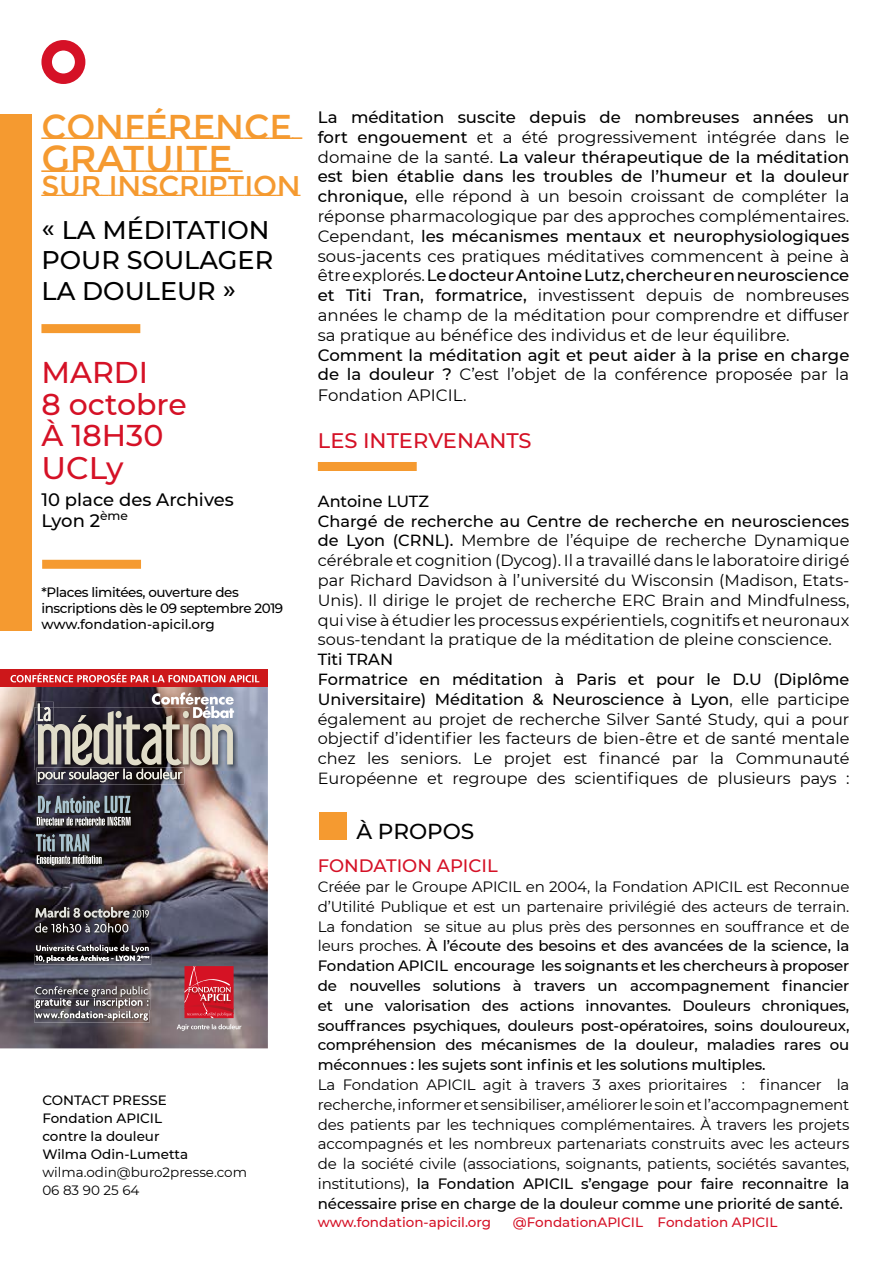
<style>
.page{position:relative;width:893px;height:1263px;background:#fff}
.page>*{position:absolute;margin:0;border:0;box-sizing:border-box;transform-origin:0 0}
.t1{font:37.35px "Montserrat Subrayada";color:#f59a30}
.t2{font:34.5px "Montserrat Subrayada";color:#f59a30}
.t3{font:500 31.2px "Montserrat";color:#d51126}
.t4{font:500 30px/31.5px "Montserrat";color:#d51126}
.t5{font:28.5px "Montserrat Subrayada";letter-spacing:-.01em;color:#f59a30}
.t6{font:500 25.5px/30.6px "Montserrat";color:#000}
.t7{font:500 21.6px "Montserrat";color:#000}
.t8{font:500 21px "Montserrat";color:#d51126}
.t9{font:500 18px/21px "Montserrat";color:#000}
.t10{font:500 18px "Montserrat";color:#d51126}
.t11{font:16.5px/19.8px "Montserrat";color:#000;text-align:justify}
.t12{font:500 16.5px/20.4px "Montserrat";color:#000;text-align:justify}
.t13{font:16.2px/19.8px "Montserrat";color:#000}
.t14{font:500 15px/19.8px "Montserrat";letter-spacing:-.01em;color:#000;text-align:justify}
.t15{font:15px/19.8px "Montserrat";letter-spacing:-.01em;color:#000;text-align:justify}
.t16{font:500 13.5px/16.2px "Montserrat";letter-spacing:-.03em;color:#000}
.t17{font:500 13.5px/18px "Montserrat";letter-spacing:-.01em;color:#000}
.t18{font:500 13.5px "Montserrat";color:#d51126}
.t19{font:13.5px/18px "Montserrat";color:#000}
.s1{font-weight:500}
.s2{font-weight:400}
</style>
<div class="page">
<div style="left:318px;top:462px;width:99px;height:9px;background:#f59a30"></div>
<div style="left:0;top:114px;width:32px;height:516px;background:#f59a30"></div>
<div style="left:41px;top:40px;width:44px;height:44px;border:10px solid #d51126;border-radius:50%"></div>
<div style="left:42px;top:560px;width:99px;height:9px;background:#f59a30"></div>
<img style="left:0;top:686px;width:268px;height:362px">
<div style="left:0;top:669px;width:268px;height:17px;background:#cd171a"></div>
<svg style="left:10px;top:673px;width:249px;height:9px"></svg>
<img style="left:34px;top:985px;width:116px;height:37px">
<svg style="left:35px;top:986px;width:113px;height:35px;background:#767074"></svg>
<img style="left:35px;top:944px;width:116px;height:20px">
<svg style="left:36px;top:944px;width:113px;height:19px;background:#5d5b5e"></svg>
<img style="left:35px;top:853px;width:68px;height:14px">
<img style="left:35px;top:833px;width:56px;height:20px">
<svg style="left:36px;top:834px;width:66px;height:31px;background:#63686d"></svg>
<img style="left:35px;top:816px;width:97px;height:11px">
<img style="left:37px;top:795px;width:95px;height:20px">
<svg style="left:37px;top:796px;width:94px;height:30px;background:#6b7177"></svg>
<img style="left:34px;top:922px;width:96px;height:12px">
<img style="left:34px;top:906px;width:117px;height:13px">
<svg style="left:35px;top:907px;width:114px;height:25px;background:#595558"></svg>
<svg style="left:177px;top:1024px;width:64px;height:7px"></svg>
<svg style="left:184px;top:966px;width:50px;height:52px;background:#d22f3d"></svg>
<img style="left:37px;top:770px;width:147px;height:14px">
<img style="left:34px;top:707px;width:204px;height:63px">
<svg style="left:38px;top:692px;width:196px;height:90px;background:#787171"></svg>
<div style="left:319px;top:812px;width:27px;height:28px;background:#f59a30"></div>
<div style="left:41px;top:324px;width:99px;height:9px;background:#f59a30"></div>
<h2 class="t2" style="left:41px;top:107px;width:252px">CONFÉRENCE</h2>
<h1 class="t1" style="left:41px;top:137px;width:193px">GRATUITE</h1>
<h3 class="t5" style="left:41px;top:169px;width:261px">SUR INSCRIPTION</h3>
<h3 class="t6" style="left:41px;top:213px;width:233px">« LA MÉDITATION<br>POUR SOULAGER<br>LA DOULEUR »</h3>
<h3 class="t4" style="left:41px;top:355px;width:147px">MARDI<br>8 octobre<br>À 18H30</h3>
<h3 class="t3" style="left:41px;top:446px;width:84px">UCLy</h3>
<p class="t9" style="left:41px;top:488px;width:194px">10 place des Archives<br>Lyon 2<sup>ème</sup></p>
<p class="t16" style="left:41px;top:583px;width:243px">*Places limitées, ouverture des inscriptions dès le 09 septembre 2019 www.fondation-apicil.org</p>
<p class="t17" style="left:42px;top:1091px;width:147px">CONTACT PRESSE<br>Fondation APICIL contre la douleur<br>Wilma Odin-Lumetta</p>
<p class="t19" style="left:42px;top:1163px;width:206px">wilma.odin@buro2presse.com<br>06 83 90 25 64</p>
<p class="t11" style="left:318px;top:107px;width:533px"><span class="s1">La méditation suscite depuis de nombreuses années un fort engouement</span> et a été progressivement intégrée dans le domaine de la santé. <span class="s1">La valeur thérapeutique de la méditation est bien établie dans les troubles de l’humeur et la douleur chronique,</span> elle répond à un besoin croissant de compléter la réponse pharmacologique par des approches complémentaires.<br>Cependant, <span class="s1">les mécanismes mentaux et neurophysiologiques </span>sous-jacents ces pratiques méditatives commencent à peine à être explorés. <span class="s1">Le docteur Antoine Lutz, chercheur en neuroscience et Titi Tran, formatrice,</span> investissent depuis de nombreuses années le champ de la méditation pour comprendre et diffuser sa pratique au bénéfice des individus et de leur équilibre.</p>
<p class="t12" style="left:318px;top:344px;width:533px">Comment la méditation agit et peut aider à la prise en charge de la douleur ? <span class="s2">C’est l’objet de la conférence proposée par la Fondation APICIL.</span></p>
<p class="t8" style="left:318px;top:426px;width:215px">LES INTERVENANTS</p>
<p class="t13" style="left:318px;top:490px;width:533px"><span class="s1">Antoine LUTZ<br>Chargé de recherche au Centre de recherche en neurosciences de Lyon (CRNL).</span> Membre de l’équipe de recherche Dynamique cérébrale et cognition (Dycog). Il a travaillé dans le laboratoire dirigé par Richard Davidson à l’université du Wisconsin (Madison, Etats-Unis). Il dirige le projet de recherche ERC Brain and Mindfulness, qui vise à étudier les processus expérientiels, cognitifs et neuronaux sous-tendant la pratique de la méditation de pleine conscience.</p>
<p class="t13" style="left:318px;top:649px;width:533px"><span class="s1">Titi TRAN<br>Formatrice en méditation à Paris et pour le D.U (Diplôme Universitaire) Méditation &amp; Neuroscience à Lyon</span>, elle participe également au projet de recherche Silver Santé Study, qui a pour objectif d’identifier les facteurs de bien-être et de santé mentale chez les seniors. Le projet est financé par la Communauté Européenne et regroupe des scientifiques de plusieurs pays :</p>
<h3 class="t7" style="left:356px;top:816px;width:120px">À PROPOS</h3>
<p class="t10" style="left:318px;top:853px;width:181px">FONDATION APICIL</p>
<p class="t14" style="left:318px;top:876px;width:533px"><span class="s2">Créée par le Groupe APICIL en 2004, la Fondation APICIL est Reconnue d’Utilité Publique et est un partenaire privilégié des acteurs de terrain.<br>La fondation se situe au plus près des personnes en souffrance et de leurs proches.</span> À l’écoute des besoins et des avancées de la science, la Fondation APICIL encourage les soignants et les chercheurs à proposer de nouvelles solutions à travers un accompagnement financier et une valorisation des actions innovantes. Douleurs chroniques, souffrances psychiques, douleurs post-opératoires, soins douloureux, compréhension des mécanismes de la douleur, maladies rares ou méconnues : les sujets sont infinis et les solutions multiples.</p>
<p class="t15" style="left:318px;top:1074px;width:533px">La Fondation APICIL agit à travers 3 axes prioritaires : financer la recherche, informer et sensibiliser, améliorer le soin et l’accompagnement des patients par les techniques complémentaires. À travers les projets accompagnés et les nombreux partenariats construits avec les acteurs de la société civile (associations, soignants, patients, sociétés savantes, institutions), <span class="s1">la Fondation APICIL s’engage pour faire reconnaitre la nécessaire prise en charge de la douleur comme une priorité de santé.</span></p>
<p class="t18" style="left:318px;top:1212px;width:175px">www.fondation-apicil.org</p>
<p class="t18" style="left:513px;top:1212px;width:266px">@FondationAPICIL Fondation APICIL</p>
</div>
